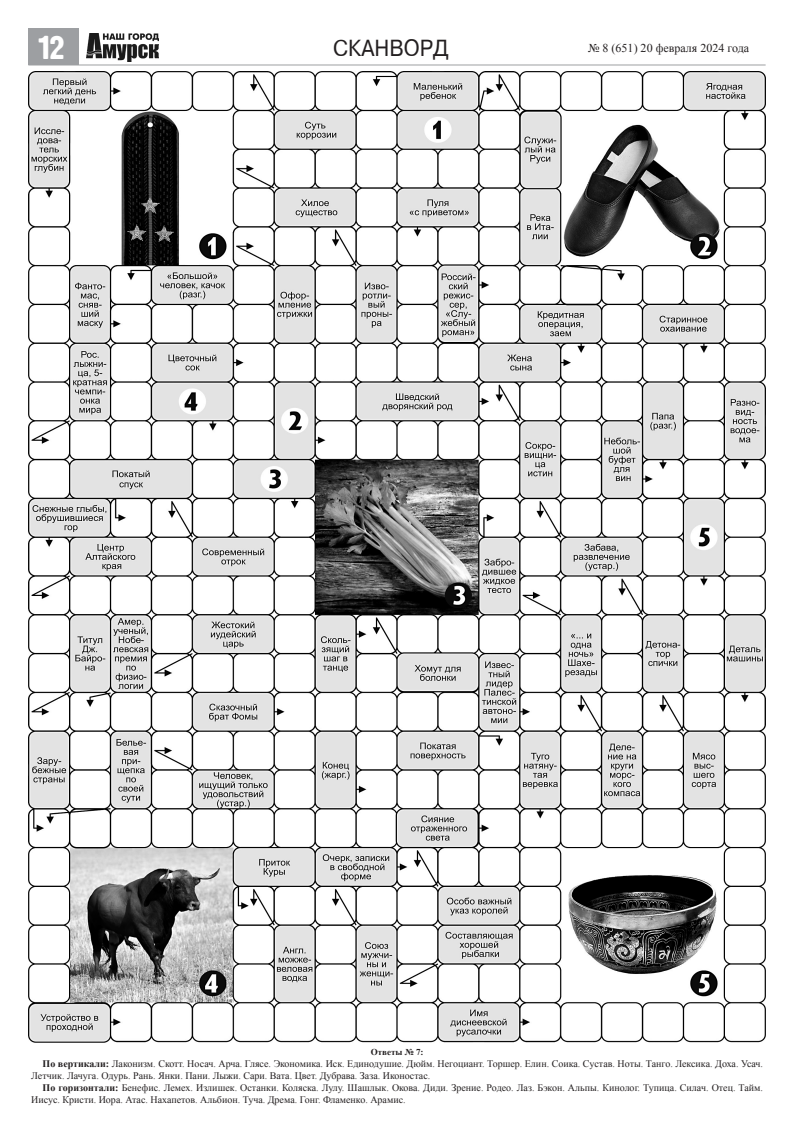
<style>
.page{position:relative;width:794px;height:1134px;background:#fff}
.page>*{position:absolute;margin:0;border:0;box-sizing:border-box;transform-origin:0 0}
.t1{font:33px "Hermes";color:#fff}
.t2{font:22.1px "Pragmatica";color:#231f20;scale:.89 1}
.t3{font:12px "Times New Roman";color:#231f20}
.Times_New_Roman_10{font:10px/12px "Times New Roman";color:#231f20}
.Times_New_Roman_10-2{font:700 9px "Times New Roman";color:#231f20}
.s1{font-weight:700}
</style>
<div class="page">
<img style="left:86px;top:33px;width:72px;height:28px">
<hr style="left:28px;top:64px;width:737px;height:1px;background:#9d9fa2">
<div style="left:28px;top:28px;width:51px;height:37px;background:#9d9fa2"></div>
<img style="left:28px;top:71px;width:738px;height:971px">
<p class="t1" style="left:38px;top:29px;width:28px">12</p>
<p class="t2" style="left:333px;top:35px;width:131px">СКАНВОРД</p>
<p class="t3" style="left:588px;top:40px;width:162px">№ 8 (651) 20 февраля 2024 года</p>
<p class="Times_New_Roman_10-2" style="left:371px;top:1045px;width:54px">Ответы № 7:</p>
<p class="Times_New_Roman_10" style="left:31px;top:1057px;width:733px;text-indent:11px"><span class="s1">По вертикали:</span> Лаконизм. Скотт. Носач. Арча. Глясе. Экономика. Иск. Единодушие. Дюйм. Негоциант. Торшер. Елин. Соика. Сустав. Ноты. Танго. Лексика. Доха. Усач.<br>Летчик. Лачуга. Одурь. Рань. Янки. Пани. Лыжи. Сари. Вата. Цвет. Дубрава. Заза. Иконостас.</p>
<p class="Times_New_Roman_10" style="left:31px;top:1081px;width:733px;text-indent:11px"><span class="s1">По горизонтали:</span> Бенефис. Лемех. Излишек. Останки. Коляска. Лулу. Шашлык. Окова. Диди. Зрение. Родео. Лаз. Бэкон. Альпы. Кинолог. Тупица. Силач. Отец. Тайм.<br>Иисус. Кристи. Иора. Атас. Нахапетов. Альбион. Туча. Дрема. Гонг. Фламенко. Арамис.</p>
</div>
